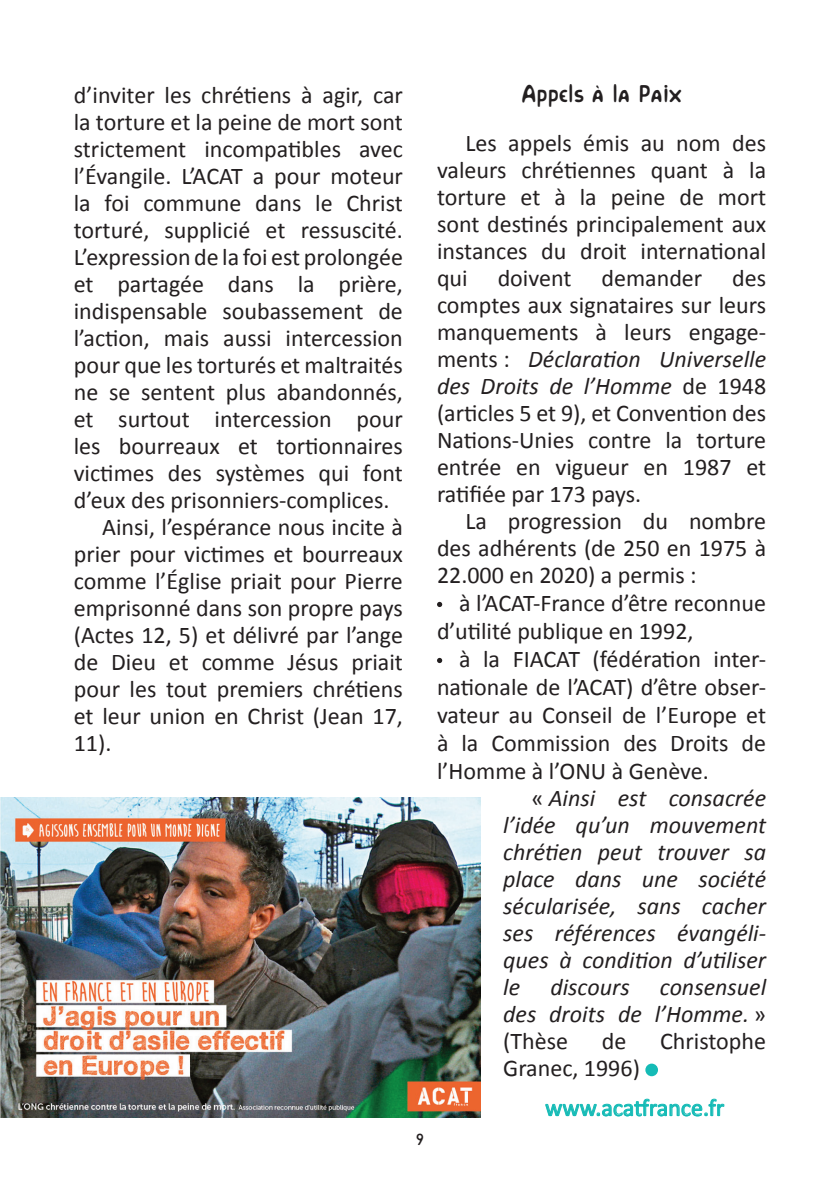
<style>
.page{position:relative;width:840px;height:1191px;background:#fff}
.page>*{position:absolute;margin:0;border:0;box-sizing:border-box;transform-origin:0 0}
.t1{font:24px/27px "Calibri";color:#231f20;text-align:justify}
.t2{font:italic 24px/27px "Calibri";color:#231f20;text-align:justify}
.t3{font:24px "Calibri";color:#15bbb6}
.t4{font:24px "Horny Village SEGUNDA";color:#231f20}
.t5{font:16px "Horny Village SEGUNDA";color:#231f20}
.s1{font-style:italic}
.s2{font-style:normal}
</style>
<div class="page">
<svg style="left:437px;top:602px;width:5px;height:5px"></svg>
<svg style="left:437px;top:658px;width:5px;height:5px"></svg>
<div style="left:645px;top:1063px;width:12px;height:13px;background:#15bbb6;border-radius:50%"></div>
<svg style="left:545px;top:1098px;width:178px;height:19px"></svg>
<img style="left:0;top:797px;width:480px;height:320px">
<p class="t1" style="left:74px;top:82px;width:330px">d’inviter les chrétiens à agir, car</p>
<p class="t1" style="left:74px;top:109px;width:330px">la torture et la peine de mort sont</p>
<p class="t1" style="left:74px;top:136px;width:330px">strictement incompatibles avec</p>
<p class="t1" style="left:74px;top:163px;width:330px">l’Évangile. L’ACAT a pour moteur</p>
<p class="t1" style="left:74px;top:190px;width:330px">la foi commune dans le Christ</p>
<p class="t1" style="left:74px;top:217px;width:330px">torturé, supplicié et ressuscité.</p>
<p class="t1" style="left:74px;top:244px;width:330px">L’expression de la foi est prolongée</p>
<p class="t1" style="left:74px;top:271px;width:330px">et partagée dans la prière,</p>
<p class="t1" style="left:74px;top:298px;width:330px">indispensable soubassement de</p>
<p class="t1" style="left:74px;top:325px;width:330px">l’action, mais aussi intercession</p>
<p class="t1" style="left:74px;top:352px;width:330px">pour que les torturés et maltraités</p>
<p class="t1" style="left:74px;top:379px;width:330px">ne se sentent plus abandonnés,</p>
<p class="t1" style="left:74px;top:406px;width:330px">et surtout intercession pour</p>
<p class="t1" style="left:74px;top:433px;width:330px">les bourreaux et tortionnaires</p>
<p class="t1" style="left:74px;top:460px;width:330px">victimes des systèmes qui font</p>
<p class="t1" style="left:74px;top:487px;width:317px">d’eux des prisonniers-complices.</p>
<p class="t1" style="left:102px;top:514px;width:302px">Ainsi, l’espérance nous incite à</p>
<p class="t1" style="left:74px;top:541px;width:330px">prier pour victimes et bourreaux</p>
<p class="t1" style="left:74px;top:568px;width:330px">comme l’Église priait pour Pierre</p>
<p class="t1" style="left:74px;top:595px;width:330px">emprisonné dans son propre pays</p>
<p class="t1" style="left:74px;top:622px;width:330px">(Actes 12, 5) et délivré par l’ange</p>
<p class="t1" style="left:74px;top:649px;width:330px">de Dieu et comme Jésus priait</p>
<p class="t1" style="left:74px;top:676px;width:330px">pour les tout premiers chrétiens</p>
<p class="t1" style="left:74px;top:703px;width:330px">et leur union en Christ (Jean 17,</p>
<p class="t1" style="left:74px;top:730px;width:39px">11).</p>
<p class="t5" style="left:416px;top:1131px;width:9px">9</p>
<p class="t4" style="left:521px;top:81px;width:161px">Appels à la Paix</p>
<p class="t1" style="left:437px;top:129px;width:330px;text-indent:28px">Les appels émis au nom des valeurs chrétiennes quant à la torture et à la peine de mort sont destinés principalement aux instances du droit international qui doivent demander des comptes aux signataires sur leurs manquements à leurs engage&shy;ments : <span class="s1">Déclaration Universelle des Droits de l’Homme</span> de 1948 (articles 5 et 9), et Convention des Nations-Unies contre la torture entrée en vigueur en 1987 et ratifiée par 173 pays.</p>
<p class="t1" style="left:437px;top:507px;width:330px;text-indent:28px">La progression du nombre des adhérents (de 250 en 1975 à 22.000 en 2020) a permis :</p>
<p class="t1" style="left:437px;top:589px;width:330px;line-height:28px;text-indent:22px">à l’ACAT-France d’être reconnue d’utilité publique en 1992,</p>
<p class="t1" style="left:437px;top:645px;width:330px;line-height:28px;text-indent:22px">à la FIACAT (fédération inter&shy;nationale de l’ACAT) d’être obser&shy;vateur au Conseil de l’Europe et à la Commission des Droits de l’Homme à l’ONU à Genève.</p>
<p class="t2" style="left:503px;top:784px;width:264px;text-indent:28px"><span class="s2">«</span> Ainsi est consacrée l’idée qu’un mouvement chrétien peut trouver sa place dans une société sécularisée, sans cacher ses références évangéli&shy;ques à condition d’utiliser le</p>
<p class="t2" style="left:503px;top:973px;width:264px;text-indent:156px">consensuel des droits de l’Homme. <span class="s2">» (Thèse</span></p>
<p class="t2" style="left:550px;top:973px;width:81px">discours</p>
<p class="t1" style="left:601px;top:1027px;width:26px">de</p>
<p class="t1" style="left:659px;top:1027px;width:108px">Christophe</p>
<p class="t1" style="left:503px;top:1054px;width:138px">Granec, 1996)</p>
<p class="t3" style="left:545px;top:1092px;width:180px">www.acatfrance.fr</p>
</div>
